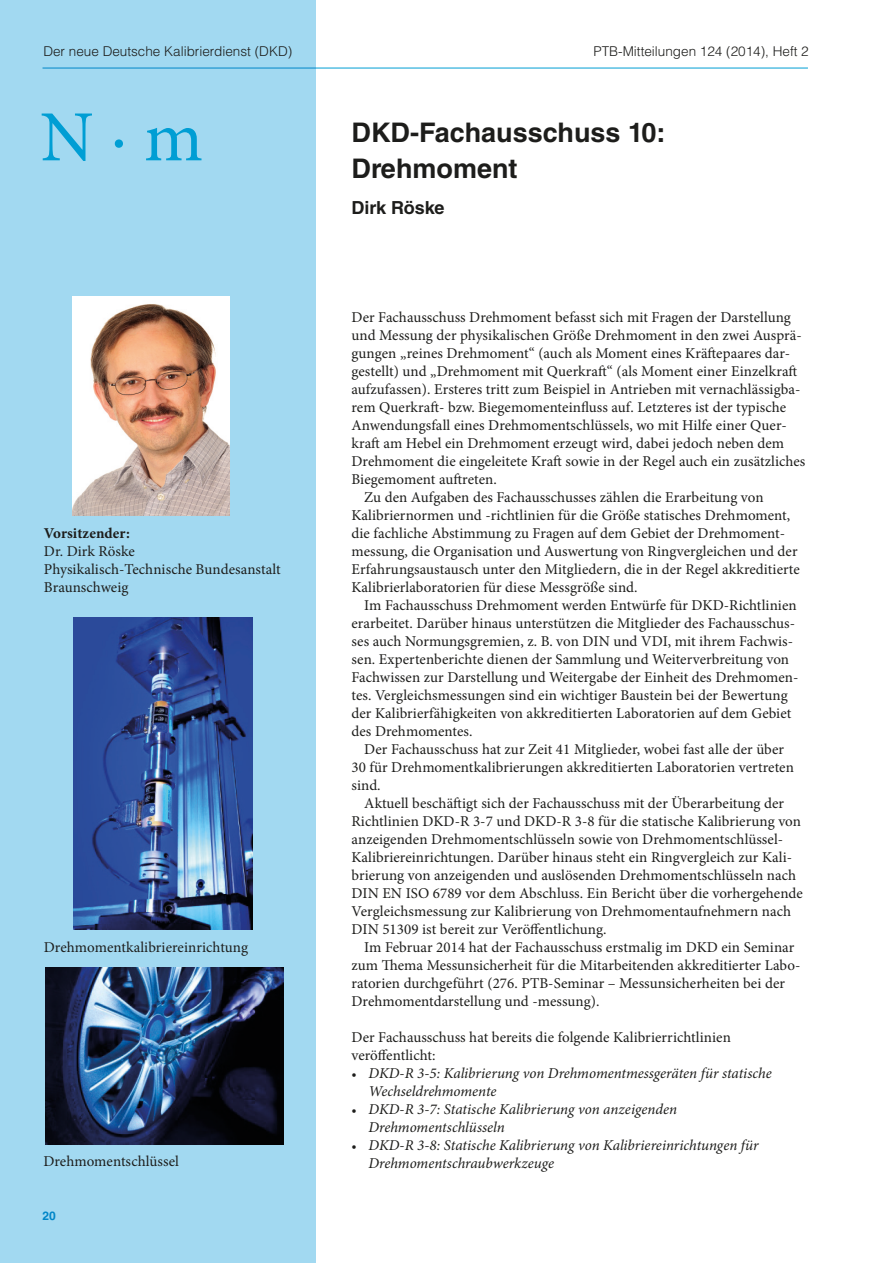
<style>
.page{position:relative;width:893px;height:1263px;background:#fff}
.page>*{position:absolute;margin:0;border:0;box-sizing:border-box;transform-origin:0 0}
.t1{font:72px "Minion Pro";color:#009ed4}
.t2{font:700 27px/36px "Helvetica LT Std";color:#1d1d1b}
.t3{font:700 18px "Helvetica LT Std";color:#1d1d1b}
.t4{font:15px/18px "Minion Pro";letter-spacing:.005em;color:#1d1d1b}
.t5{font:italic 15px/18px "Minion Pro";letter-spacing:-.005em;color:#1d1d1b}
.t6{font:700 15px "Minion Pro";color:#1d1d1b}
.t7{font:300 13.5px "Helvetica LT Std";color:#1d1d1b}
.t8{font:700 12px "Helvetica LT Std";color:#009ed4}
.s1{font-style:normal;font-size:13.5px}
</style>
<div class="page">
<hr style="left:43px;top:68px;width:765px;height:1px;background:#009ed4">
<div style="left:0;top:0;width:316px;height:1263px;background:#a2d9f1"></div>
<img style="left:73px;top:297px;width:157px;height:218px">
<img style="left:73px;top:618px;width:179px;height:311px">
<img style="left:45px;top:967px;width:238px;height:177px">
<p class="t7" style="left:43px;top:43px;width:250px">Der neue Deutsche Kalibrierdienst (DKD)</p>
<p class="t7" style="left:593px;top:43px;width:217px">PTB-Mitteilungen 124 (2014), Heft 2</p>
<h1 class="t1" style="left:40px;top:89px;width:164px">N · m</h1>
<p class="t6" style="left:44px;top:523px;width:87px">Vorsitzender:</p>
<p class="t4" style="left:44px;top:543px;width:238px">Dr. Dirk Röske<br>Physikalisch-Technische Bundesanstalt<br>Braunschweig</p>
<p class="t4" style="left:44px;top:939px;width:206px">Drehmomentkalibriereinrichtung</p>
<p class="t4" style="left:43px;top:1152px;width:137px">Drehmomentschlüssel</p>
<p class="t8" style="left:43px;top:1208px;width:15px">20</p>
<h2 class="t2" style="left:351px;top:114px;width:316px">DKD-Fachausschuss 10:<br>Drehmoment</h2>
<p class="t3" style="left:351px;top:197px;width:95px">Dirk Röske</p>
<p class="t4" style="left:351px;top:309px;width:441px">Der Fachausschuss Drehmoment befasst sich mit Fragen der Darstellung</p>
<p class="t4" style="left:351px;top:327px;width:452px">und Messung der physikalischen Größe Drehmoment in den zwei Ausprä-</p>
<p class="t4" style="left:351px;top:345px;width:440px">gungen „reines Drehmoment“ (auch als Moment eines Kräftepaares dar-</p>
<p class="t4" style="left:351px;top:363px;width:447px">gestellt) und „Drehmoment mit Querkraft“ (als Moment einer Einzelkraft</p>
<p class="t4" style="left:351px;top:381px;width:450px">aufzufassen). Ersteres tritt zum Beispiel in Antrieben mit vernachlässigba-</p>
<p class="t4" style="left:351px;top:399px;width:436px">rem Querkraft- bzw. Biegemomenteinfluss auf. Letzteres ist der typische</p>
<p class="t4" style="left:351px;top:417px;width:437px">Anwendungsfall eines Drehmomentschlüssels, wo mit Hilfe einer Quer-</p>
<p class="t4" style="left:351px;top:435px;width:434px">kraft am Hebel ein Drehmoment erzeugt wird, dabei jedoch neben dem</p>
<p class="t4" style="left:351px;top:453px;width:455px">Drehmoment die eingeleitete Kraft sowie in der Regel auch ein zusätzliches</p>
<p class="t4" style="left:351px;top:471px;width:147px">Biegemoment auftreten.</p>
<p class="t4" style="left:364px;top:489px;width:401px">Zu den Aufgaben des Fachausschusses zählen die Erarbeitung von</p>
<p class="t4" style="left:351px;top:507px;width:440px">Kalibriernormen und -richtlinien für die Größe statisches Drehmoment,</p>
<p class="t4" style="left:351px;top:525px;width:435px">die fachliche Abstimmung zu Fragen auf dem Gebiet der Drehmoment-</p>
<p class="t4" style="left:351px;top:543px;width:448px">messung, die Organisation und Auswertung von Ringvergleichen und der</p>
<p class="t4" style="left:351px;top:561px;width:450px">Erfahrungsaustausch unter den Mitgliedern, die in der Regel akkreditierte</p>
<p class="t4" style="left:351px;top:579px;width:288px">Kalibrierlaboratorien für diese Messgröße sind.</p>
<p class="t4" style="left:364px;top:597px;width:434px">Im Fachausschuss Drehmoment werden Entwürfe für DKD-Richtlinien</p>
<p class="t4" style="left:351px;top:615px;width:445px">erarbeitet. Darüber hinaus unterstützen die Mitglieder des Fachausschus-</p>
<p class="t4" style="left:351px;top:633px;width:443px">ses auch Normungsgremien, z. B. von DIN und VDI, mit ihrem Fachwis-</p>
<p class="t4" style="left:351px;top:651px;width:439px">sen. Expertenberichte dienen der Sammlung und Weiterverbreitung von</p>
<p class="t4" style="left:351px;top:669px;width:449px">Fachwissen zur Darstellung und Weitergabe der Einheit des Drehmomen-</p>
<p class="t4" style="left:351px;top:687px;width:438px">tes. Vergleichsmessungen sind ein wichtiger Baustein bei der Bewertung</p>
<p class="t4" style="left:351px;top:705px;width:441px">der Kalibrierfähigkeiten von akkreditierten Laboratorien auf dem Gebiet</p>
<p class="t4" style="left:351px;top:723px;width:123px">des Drehmomentes.</p>
<p class="t4" style="left:364px;top:741px;width:421px">Der Fachausschuss hat zur Zeit 41 Mitglieder, wobei fast alle der über</p>
<p class="t4" style="left:351px;top:759px;width:444px">30 für Drehmomentkalibrierungen akkreditierten Laboratorien vertreten</p>
<p class="t4" style="left:351px;top:777px;width:31px">sind.</p>
<p class="t4" style="left:364px;top:795px;width:421px">Aktuell beschäftigt sich der Fachausschuss mit der Überarbeitung der</p>
<p class="t4" style="left:351px;top:813px;width:451px">Richtlinien DKD-R 3-7 und DKD-R 3-8 für die statische Kalibrierung von</p>
<p class="t4" style="left:351px;top:831px;width:433px">anzeigenden Drehmomentschlüsseln sowie von Drehmomentschlüssel-</p>
<p class="t4" style="left:351px;top:849px;width:442px">Kalibriereinrichtungen. Darüber hinaus steht ein Ringvergleich zur Kali-</p>
<p class="t4" style="left:351px;top:867px;width:446px">brierung von anzeigenden und auslösenden Drehmomentschlüsseln nach</p>
<p class="t4" style="left:351px;top:885px;width:453px">DIN EN ISO 6789 vor dem Abschluss. Ein Bericht über die vorhergehende</p>
<p class="t4" style="left:351px;top:903px;width:441px">Vergleichsmessung zur Kalibrierung von Drehmomentaufnehmern nach</p>
<p class="t4" style="left:351px;top:921px;width:257px">DIN 51309 ist bereit zur Veröffentlichung.</p>
<p class="t4" style="left:364px;top:939px;width:432px">Im Februar 2014 hat der Fachausschuss erstmalig im DKD ein Seminar</p>
<p class="t4" style="left:351px;top:957px;width:450px">zum Thema Messunsicherheit für die Mitarbeitenden akkreditierter Labo-</p>
<p class="t4" style="left:351px;top:975px;width:435px">ratorien durchgeführt (276. PTB-Seminar – Messunsicherheiten bei der</p>
<p class="t4" style="left:351px;top:993px;width:250px">Drehmomentdarstellung und -messung).</p>
<p class="t4" style="left:351px;top:1029px;width:381px">Der Fachausschuss hat bereits die folgende Kalibrierrichtlinien veröffentlicht:</p>
<p class="t5" style="left:369px;top:1064px;width:405px;text-indent:-17px"><span class="s1">•</span> DKD-R 3-5: Kalibrierung von Drehmomentmessgeräten für statische<br>Wechseldrehmomente</p>
<p class="t5" style="left:369px;top:1100px;width:310px;text-indent:-17px"><span class="s1">•</span> DKD-R 3-7: Statische Kalibrierung von anzeigenden<br>Drehmomentschlüsseln</p>
<p class="t5" style="left:369px;top:1136px;width:392px;text-indent:-17px"><span class="s1">•</span> DKD-R 3-8: Statische Kalibrierung von Kalibriereinrichtungen für<br>Drehmomentschraubwerkzeuge</p>
</div>
